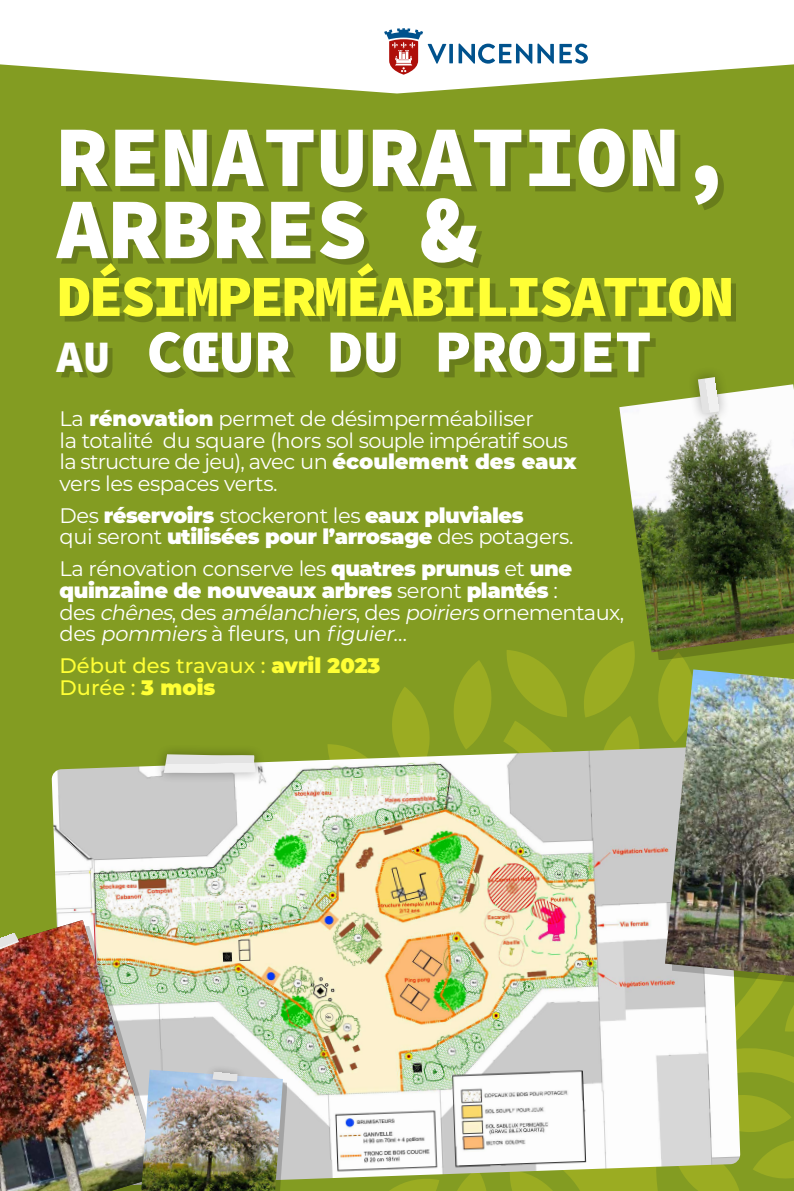
<style>
.page{position:relative;width:794px;height:1191px;background:#839c22}
.page>*{position:absolute;margin:0;border:0;box-sizing:border-box;transform-origin:0 0}
.t1{font:900 86.55px/72.1px "Source Code Pro";color:#fff}
.t2{font:900 60.13px "Source Code Pro";color:#fff}
.t3{font:900 58.45px "Source Code Pro";letter-spacing:-.05em;color:#ffff35}
.t4{font:21px/21.7px "Montserrat";letter-spacing:-.02em;color:#fff}
.t5{font:900 21px/21.7px "Montserrat";letter-spacing:-.02em;color:#fff}
.t6{font:500 21px/21.7px "Montserrat";color:#ffff35}
.s1{font-size:95.69px}
.s2{font-size:45.08px}
.s3{font-weight:900}
.s4{font-weight:400}
.s5{font-style:italic}
</style>
<div class="page">
<svg style="left:584px;top:646px;width:105px;height:74px"></svg>
<svg style="left:507px;top:650px;width:60px;height:67px"></svg>
<svg style="left:454px;top:660px;width:38px;height:60px"></svg>
<svg style="left:392px;top:687px;width:35px;height:33px"></svg>
<svg style="left:327px;top:720px;width:467px;height:471px"></svg>
<div style="left:61px;top:134px;width:675px;height:244px;background:#000;opacity:.2"></div>
<img style="left:52px;top:746px;width:688px;height:441px">
<div style="left:153px;top:743px;width:113px;height:41px;background:#000;opacity:.33"></div>
<svg style="left:164px;top:754px;width:92px;height:19px;background:#e0e2da"></svg>
<img style="left:0;top:920px;width:159px;height:271px">
<svg style="left:0;top:928px;width:19px;height:21px"></svg>
<div style="left:672px;top:676px;width:122px;height:307px;background:#000;opacity:.2"></div>
<img style="left:665px;top:669px;width:129px;height:307px">
<div style="left:627px;top:392px;width:167px;height:268px;background:#000;opacity:.2"></div>
<img style="left:619px;top:384px;width:175px;height:268px">
<div style="left:687px;top:366px;width:43px;height:59px;background:#000;opacity:.33"></div>
<svg style="left:698px;top:377px;width:23px;height:37px"></svg>
<div style="left:145px;top:1073px;width:142px;height:118px;background:#000;opacity:.19"></div>
<img style="left:141px;top:1069px;width:142px;height:122px">
<div style="left:204px;top:1063px;width:42px;height:26px;background:#000;opacity:.33"></div>
<svg style="left:212px;top:1069px;width:26px;height:12px"></svg>
<svg style="left:0;top:0;width:794px;height:93px;fill:#fff"></svg>
<svg style="left:384px;top:28px;width:204px;height:47px;background:#cfd1db"></svg>
<h1 class="t1" style="left:56px;top:124px;width:677px">RENATURATION,<br>ARBRES <span class="s1">&amp;</span></h1>
<h3 class="t3" style="left:56px;top:254px;width:680px">DÉSIMPERMÉABILISATION</h3>
<h2 class="t2" style="left:56px;top:308px;width:597px"><span class="s2">AU</span> CŒUR DU PROJET</h2>
<p class="t4" style="left:60px;top:407px;width:519px">La <span class="s3">rénovation</span> permet de désimperméabiliser<br>la totalité du square (hors sol souple impératif sous la structure de jeu), avec un <span class="s3">écoulement des eaux </span>vers les espaces verts.</p>
<p class="t5" style="left:60px;top:503px;width:515px"><span class="s4">Des</span> réservoirs <span class="s4">stockeront les</span> eaux pluviales<br><span class="s4">qui seront</span> utilisées pour l’arrosage <span class="s4">des potagers.</span></p>
<p class="t4" style="left:60px;top:557px;width:566px">La rénovation conserve les <span class="s3">quatres prunus</span> et <span class="s3">une quinzaine de nouveaux arbres</span> seront <span class="s3">plantés</span> :<br>d es <span class="s5">chênes</span>, d es <span class="s5">amélanchiers</span>, d es <span class="s5">poiriers</span>o r n e m e n t a u x, d es <span class="s5">pommiers</span> à fl e u rs, u n <span class="s5">figuier</span>…</p>
<p class="t6" style="left:60px;top:653px;width:322px">Début des travaux : <span class="s3">avril 2023<br></span>Durée : <span class="s3">3 mois</span></p>
</div>
